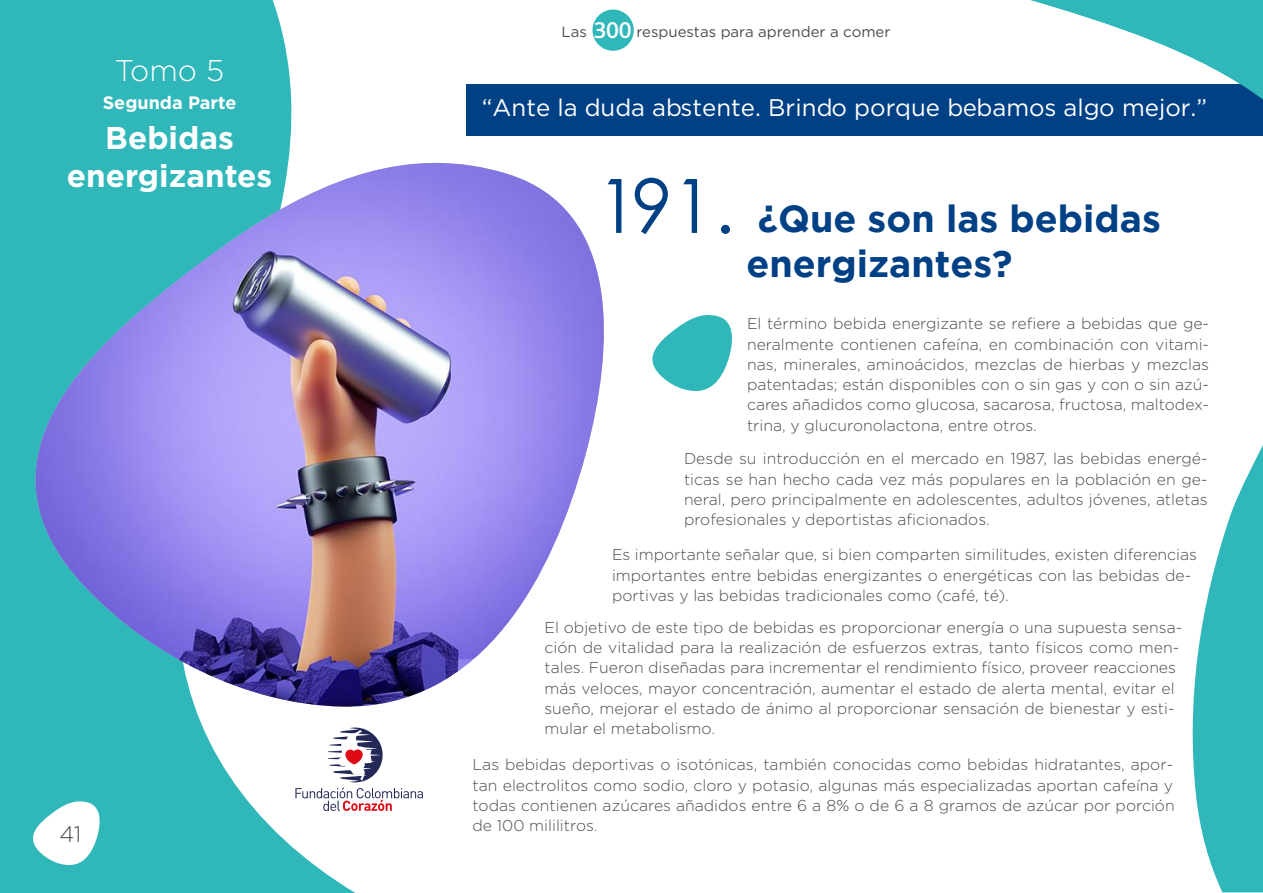
<style>
.page{position:relative;width:1263px;height:893px;background:#fff}
.page>*{position:absolute;margin:0;border:0;box-sizing:border-box;transform-origin:0 0}
.t1{font:75px "Century Gothic";color:#004085}
.t2{font:700 37.5px/45px "Gotham";color:#004085}
.t3{font:700 31.5px/37.5px "Gotham";color:#fff;text-align:center}
.t4{font:300 30px "Gotham";color:#fff}
.t5{font:24px "Gotham";color:#fff}
.t6{font:500 24px "Bliss Pro";color:#fff}
.t7{font:300 22.5px "Gotham Rounded";color:#4c4c4c}
.t8{font:700 18px "Gotham";color:#fff}
.t9{font:300 15.75px/20.2px "Gotham Rounded";color:#4c4c4c;text-align:justify}
.t10{font:15px "Gotham Rounded";color:#4c4c4c}
</style>
<div class="page">
<svg style="left:0;top:0;width:357px;height:893px;fill:#30b7ba"></svg>
<svg style="left:1192px;top:445px;width:71px;height:447px"></svg>
<svg style="left:25px;top:798px;width:77px;height:67px"></svg>
<div style="left:592px;top:10px;width:42px;height:41px;background:#30b7ba;border-radius:50%"></div>
<svg style="left:652px;top:315px;width:80px;height:76px"></svg>
<div style="left:466px;top:84px;width:797px;height:51px;background:#004085"></div>
<svg style="left:1031px;top:0;width:232px;height:100px"></svg>
<svg style="left:0;top:136px;width:439px;height:573px;fill:#30b7ba"></svg>
<img style="left:34px;top:163px;width:570px;height:545px">
<svg style="left:295px;top:788px;width:128px;height:23px"></svg>
<svg style="left:328px;top:728px;width:55px;height:54px"></svg>
<h3 class="t4" style="left:115px;top:54px;width:111px">Tomo 5</h3>
<p class="t8" style="left:103px;top:92px;width:135px">Segunda Parte</p>
<h3 class="t3" style="left:67px;top:118px;width:207px">Bebidas energizantes</h3>
<h3 class="t7" style="left:59px;top:819px;width:24px">41</h3>
<h3 class="t6" style="left:594px;top:15px;width:40px">300</h3>
<p class="t10" style="left:561px;top:21px;width:27px">Las</p>
<p class="t10" style="left:636px;top:21px;width:256px">respuestas para aprender a comer</p>
<h3 class="t5" style="left:482px;top:94px;width:727px">“Ante la duda abstente. Brindo porque bebamos algo mejor.”</h3>
<h1 class="t1" style="left:597px;top:153px;width:139px">191.</h1>
<h2 class="t2" style="left:746px;top:196px;width:416px;text-indent:11px">¿Que son las bebidas energizantes?</h2>
<p class="t9" style="left:747px;top:313px;width:463px">El término bebida energizante se refiere a bebidas que ge&shy;neralmente contienen cafeína, en combinación con vitami&shy;nas, minerales, aminoácidos, mezclas de hierbas y mezclas patentadas; están disponibles con o sin gas y con o sin azú&shy;cares añadidos como glucosa, sacarosa, fructosa, maltodex&shy;trina, y glucuronolactona, entre otros.</p>
<p class="t9" style="left:684px;top:448px;width:525px">Desde su introducción en el mercado en 1987, las bebidas energé&shy;ticas se han hecho cada vez más populares en la población en ge&shy;neral, pero principalmente en adolescentes, adultos jóvenes, atletas profesionales y deportistas aficionados.</p>
<p class="t9" style="left:612px;top:544px;width:586px;text-align:left">Es importante señalar que, si bien comparten similitudes, existen diferencias importantes entre bebidas energizantes o energéticas con las bebidas de&shy;portivas y las bebidas tradicionales como (café, té).</p>
<p class="t9" style="left:544px;top:616px;width:639px;text-align:left">El objetivo de este tipo de bebidas es proporcionar energía o una supuesta sensa&shy;ción de vitalidad para la realización de esfuerzos extras, tanto físicos como men&shy;tales. Fueron diseñadas para incrementar el rendimiento físico, proveer reacciones más veloces, mayor concentración, aumentar el estado de alerta mental, evitar el sueño, mejorar el estado de ánimo al proporcionar sensación de bienestar y esti&shy;mular el metabolismo.</p>
<p class="t9" style="left:473px;top:754px;width:704px">Las bebidas deportivas o isotónicas, también conocidas como bebidas hidratantes, apor&shy;tan electrolitos como sodio, cloro y potasio, algunas más especializadas aportan cafeína y todas contienen azúcares añadidos entre 6 a 8% o de 6 a 8 gramos de azúcar por porción de 100 mililitros.</p>
</div>
